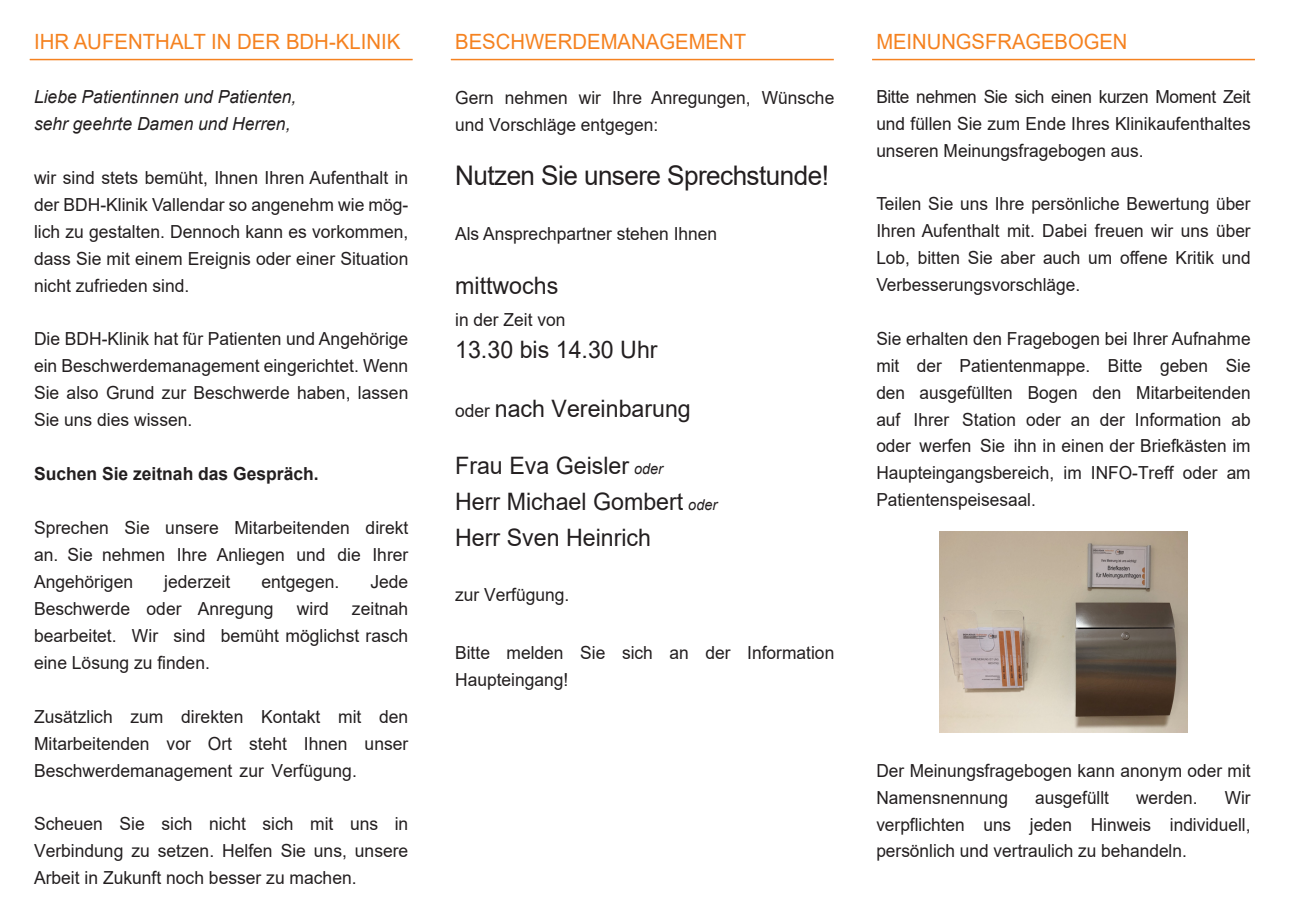
<style>
.page{position:relative;width:1289px;height:919px;background:#fff}
.page>*{position:absolute;margin:0;border:0;box-sizing:border-box;transform-origin:0 0}
.t1{font:27px "Arial";letter-spacing:-.02em;color:#231f20}
.t2{font:24px/36.2px "Arial";color:#231f20}
.t3{font:21px "Arial";color:#f58220}
.t4{font:21px "Arial";color:#f58220;scale:.96 1}
.t5{font:18px/27px "Arial";color:#231f20;text-align:justify}
.t6{font:18px/26.8px "Arial";color:#231f20;text-align:justify;scale:.96 1}
.t7{font:italic 18px/27px "Arial";color:#231f20}
.t8{font:700 18px "Arial";color:#231f20}
.s1{font-size:18px}
.s2{font-style:italic;font-size:15px}
</style>
<div class="page">
<hr style="left:451px;top:59px;width:382px;height:1px;background:#f58220">
<hr style="left:30px;top:59px;width:382px;height:1px;background:#f58220">
<hr style="left:872px;top:59px;width:382px;height:1px;background:#f58220">
<img style="left:939px;top:532px;width:248px;height:200px">
<p class="t3" style="left:34px;top:27px;width:368px">IHR AUFENTHALT IN DER BDH-KLINIK</p>
<p class="t7" style="left:34px;top:83px;width:264px">Liebe Patientinnen und Patienten, sehr geehrte Damen und Herren,</p>
<p class="t5" style="left:34px;top:164px;width:376px">wir sind stets bemüht, Ihnen Ihren Aufenthalt in der BDH-Klinik Vallendar so angenehm wie mög&shy;lich zu gestalten. Dennoch kann es vorkommen, dass Sie mit einem Ereignis oder einer Situation nicht zufrieden sind.</p>
<p class="t5" style="left:34px;top:325px;width:376px">Die BDH-Klinik hat für Patienten und Angehörige ein Beschwerdemanagement eingerichtet. Wenn Sie also Grund zur Beschwerde haben, lassen Sie uns dies wissen.</p>
<p class="t8" style="left:34px;top:461px;width:286px">Suchen Sie zeitnah das Gespräch.</p>
<p class="t5" style="left:34px;top:514px;width:376px">Sprechen Sie unsere Mitarbeitenden direkt an. Sie nehmen Ihre Anliegen und die Ihrer Angehörigen</p>
<p class="t5" style="left:164px;top:568px;width:68px">jederzeit</p>
<p class="t5" style="left:261px;top:568px;width:79px">entgegen.</p>
<p class="t5" style="left:370px;top:568px;width:39px">Jede</p>
<p class="t5" style="left:34px;top:595px;width:241px">Beschwerde oder Anregung</p>
<p class="t5" style="left:297px;top:595px;width:34px">wird</p>
<p class="t5" style="left:34px;top:595px;width:376px;text-indent:318px">zeitnah bearbeitet. Wir sind bemüht möglichst rasch eine Lösung zu finden.</p>
<p class="t5" style="left:34px;top:702px;width:376px">Zusätzlich zum direkten Kontakt mit den Mitarbeitenden vor Ort steht Ihnen unser Beschwerdemanagement zur Verfügung.</p>
<p class="t5" style="left:34px;top:810px;width:376px">Scheuen Sie sich nicht sich mit uns in Verbindung zu setzen. Helfen Sie uns, unsere Arbeit in Zukunft noch besser zu machen.</p>
<p class="t3" style="left:455px;top:27px;width:292px">BESCHWERDEMANAGEMENT</p>
<p class="t5" style="left:455px;top:83px;width:380px">Gern nehmen wir Ihre Anregungen, Wünsche und Vorschläge entgegen:</p>
<h1 class="t1" style="left:455px;top:157px;width:375px">Nutzen Sie unsere Sprechstunde!</h1>
<p class="t5" style="left:455px;top:220px;width:263px">Als Ansprechpartner stehen Ihnen</p>
<h2 class="t2" style="left:455px;top:267px;width:105px">mittwochs</h2>
<p class="t5" style="left:455px;top:306px;width:112px">in der Zeit von</p>
<h2 class="t2" style="left:455px;top:331px;width:204px">13.30 bis 14.30 Uhr</h2>
<h2 class="t2" style="left:455px;top:390px;width:237px"><span class="s1">oder</span> nach Vereinbarung</h2>
<h2 class="t2" style="left:455px;top:447px;width:263px">Frau Eva Geisler <span class="s2">oder<br></span>Herr Michael Gombert <span class="s2">oder<br></span>Herr Sven Heinrich</h2>
<p class="t5" style="left:455px;top:581px;width:116px">zur Verfügung.</p>
<p class="t5" style="left:455px;top:638px;width:380px">Bitte melden Sie sich an der Information<br>Haupteingang!</p>
<p class="t4" style="left:876px;top:27px;width:263px">MEINUNGSFRAGEBOGEN</p>
<p class="t6" style="left:876px;top:83px;width:391px">Bitte nehmen Sie sich einen kurzen Moment Zeit und füllen Sie zum Ende Ihres Klinikaufenthaltes unseren Meinungsfragebogen aus.</p>
<p class="t6" style="left:876px;top:190px;width:391px">Teilen Sie uns Ihre persönliche Bewertung über Ihren Aufenthalt mit. Dabei freuen wir uns über Lob, bitten Sie aber auch um offene Kritik und Verbesserungsvorschläge.</p>
<p class="t6" style="left:876px;top:325px;width:391px">Sie erhalten den Fragebogen bei Ihrer Aufnahme mit der Patientenmappe. Bitte geben Sie den ausgefüllten Bogen den Mitarbeitenden auf Ihrer Station oder an der Information ab oder werfen Sie ihn in einen der Briefkästen im Haupteingangsbereich, im INFO-Treff oder am Patientenspeisesaal.</p>
<p class="t6" style="left:876px;top:756px;width:391px">Der Meinungsfragebogen kann anonym oder mit<br>Namensnennung</p>
<p class="t6" style="left:1035px;top:783px;width:79px">ausgefüllt</p>
<p class="t6" style="left:1136px;top:783px;width:66px">werden.</p>
<p class="t6" style="left:876px;top:783px;width:391px;text-indent:348px">Wir verpflichten uns jeden Hinweis individuell, persönlich und vertraulich zu behandeln.</p>
</div>
